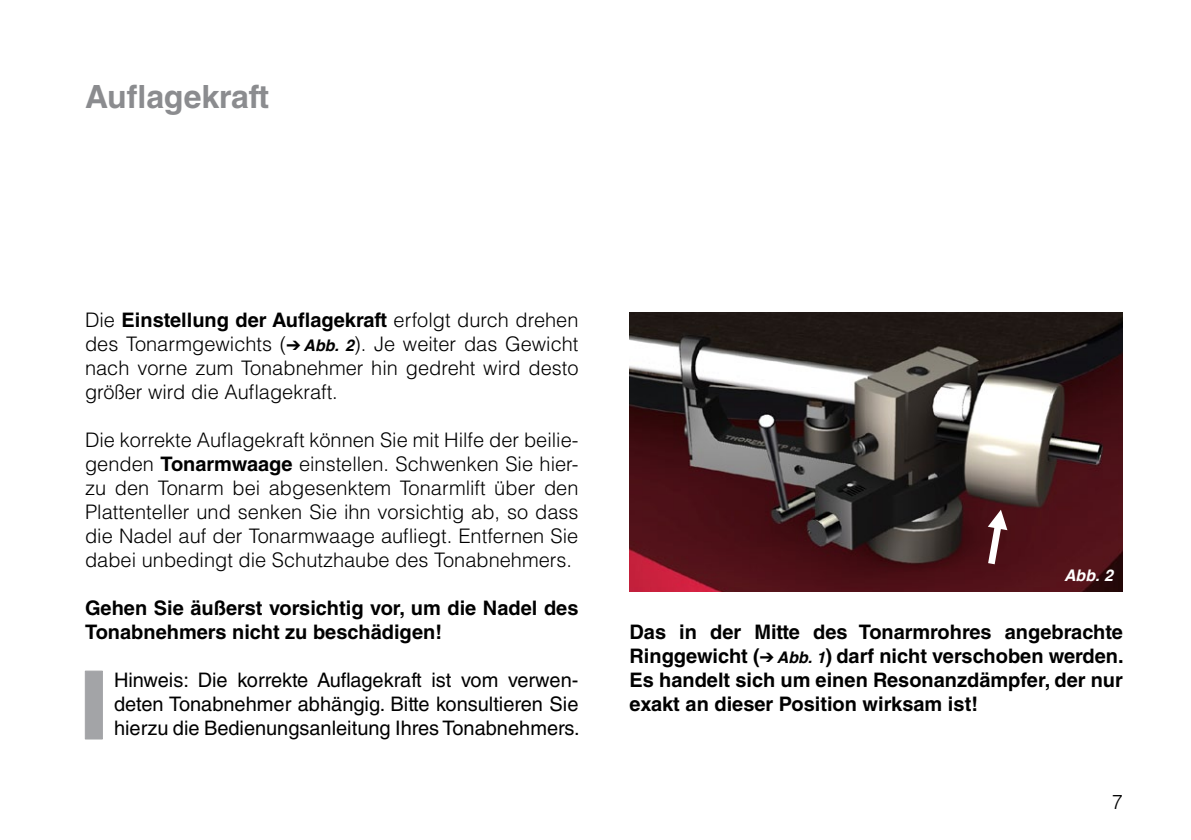
<style>
.page{position:relative;width:1191px;height:840px;background:#fff}
.page>*{position:absolute;margin:0;border:0;box-sizing:border-box;transform-origin:0 0}
.t1{font:700 32px "Helvetica LT Std";color:#8b8c8f}
.t2{font:300 20px/24px "Helvetica LT Std";color:#000;text-align:justify}
.t3{font:700 20px/24px "Helvetica LT Std";color:#000}
.t4{font:20px/24px "Helvetica LT Std";color:#000;text-align:justify}
.t5{font:italic 700 16px "Helvetica";color:#fff}
.s1{font-weight:700}
.s2{font-family:"Helvetica";font-weight:700;font-style:italic;font-size:16px}
.s3{font-family:"Helvetica";font-style:italic;font-size:16px}
</style>
<div class="page">
<img style="left:629px;top:312px;width:494px;height:279px">
<svg style="left:987px;top:507px;width:23px;height:57px"></svg>
<div style="left:85px;top:670px;width:18px;height:68px;background:#a3a4a7"></div>
<h1 class="t1" style="left:85px;top:77px;width:185px">Auflagekraft</h1>
<p class="t2" style="left:85px;top:307px;width:495px">Die <span class="s1">Einstellung der Auflagekraft</span> erfolgt durch drehen des Tonarmgewichts (➔ <span class="s2">Abb. 2</span>). Je weiter das Gewicht nach vorne zum Tonabnehmer hin gedreht wird desto größer wird die Auflagekraft.</p>
<p class="t2" style="left:85px;top:427px;width:495px">Die korrekte Auflagekraft können Sie mit Hilfe der beilie&shy;genden <span class="s1">Tonarmwaage</span> einstellen. Schwenken Sie hier&shy;zu den Tonarm bei abgesenktem Tonarmlift über den Plattenteller und senken Sie ihn vorsichtig ab, so dass die Nadel auf der Tonarmwaage aufliegt. Entfernen Sie dabei unbedingt die Schutzhaube des Tonabnehmers.</p>
<p class="t3" style="left:85px;top:595px;width:495px">Gehen Sie äußerst vorsichtig vor, um die Nadel des<br>Tonabnehmers nicht zu beschädigen!</p>
<p class="t4" style="left:114px;top:667px;width:467px">Hinweis: Die korrekte Auflagekraft ist vom verwen&shy;deten Tonabnehmer abhängig. Bitte konsultieren Sie hierzu die Bedienungsanleitung Ihres Tonabnehmers.</p>
<p class="t5" style="left:1064px;top:562px;width:50px">Abb. 2</p>
<p class="t3" style="left:629px;top:619px;width:495px;text-align:justify">Das in der Mitte des Tonarmrohres angebrachte Ringgewicht (➔ <span class="s3">Abb. 1</span>) darf nicht verschoben werden.<br>Es handelt sich um einen Resonanzdämpfer, der nur exakt an dieser Position wirksam ist!</p>
<p class="t2" style="left:1111px;top:789px;width:13px">7</p>
</div>
